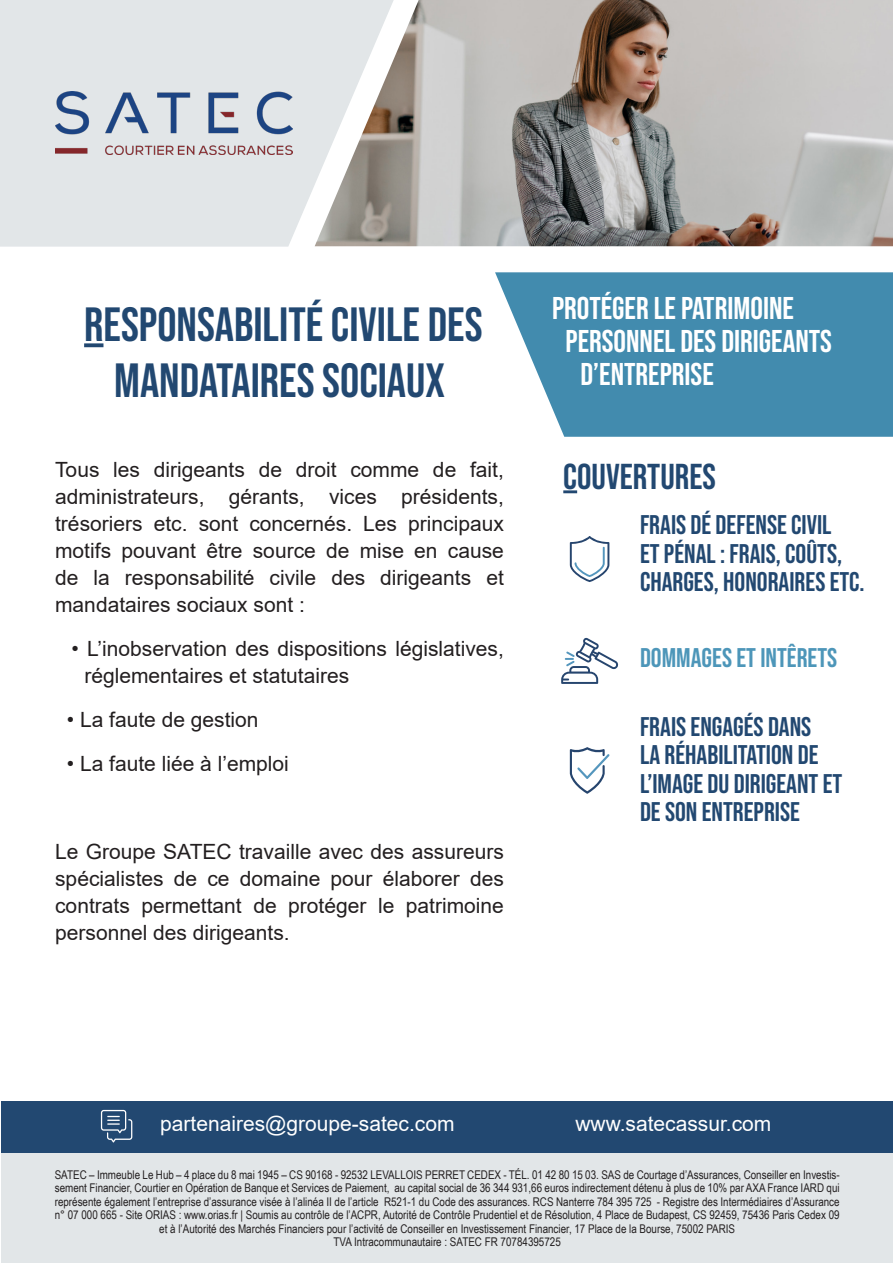
<style>
.page{position:relative;width:893px;height:1263px;background:#fff}
.page>*{position:absolute;margin:0;border:0;box-sizing:border-box;transform-origin:0 0}
.t1{font:48px/55.5px "Bebas Neue";color:#224871;text-align:center}
.t2{font:36px "Bebas Neue";color:#224871}
.t3{font:31.5px "Bebas Neue";color:#fff}
.t4{font:27px/28.5px "Bebas Neue";color:#224871}
.t5{font:27px "Bebas Neue";color:#4d96b9}
.Style_de_paragraphe{font:21px/27px "Arial";color:#231f20;text-align:justify}
.t6{font:21px "Arial";color:#fff}
.t7{font:12px/13.5px "Arial Narrow";color:#231f20;text-align:center}
</style>
<div class="page">
<div style="left:1px;top:1152px;width:892px;height:111px;background:#e2e6e8"></div>
<div style="left:1px;top:1101px;width:892px;height:51px;background:#224871"></div>
<div style="left:0;top:0;width:395px;height:247px;background:#e2e6e8"></div>
<svg style="left:495px;top:272px;width:398px;height:165px;background:#5395b5"></svg>
<svg style="left:101px;top:1110px;width:31px;height:32px"></svg>
<svg style="left:84px;top:343px;width:19px;height:4px"></svg>
<img style="left:55px;top:91px;width:238px;height:64px">
<img style="left:315px;top:0;width:578px;height:246px">
<hr style="left:563px;top:490px;width:14px;height:3px;background:#224871">
<svg style="left:561px;top:637px;width:58px;height:47px"></svg>
<svg style="left:570px;top:536px;width:39px;height:46px"></svg>
<svg style="left:570px;top:747px;width:39px;height:47px"></svg>
<p class="t1" style="left:84px;top:297px;width:400px">RESPONSABILITÉ CIVILE DES<br>MANDATAIRES SOCIAUX</p>
<p class="Style_de_paragraphe" style="left:55px;top:456px;width:450px">Tous les dirigeants de droit comme de fait, administrateurs, gérants, vices présidents, trésoriers etc. sont concernés. Les principaux motifs pouvant être source de mise en cause de la responsabilité civile des dirigeants et mandataires sociaux sont :</p>
<p class="Style_de_paragraphe" style="left:84px;top:635px;width:421px;text-indent:-13px">• L’inobservation des dispositions législatives, réglementaires et statutaires</p>
<p class="Style_de_paragraphe" style="left:67px;top:706px;width:193px">• La faute de gestion</p>
<p class="Style_de_paragraphe" style="left:67px;top:750px;width:224px">• La faute liée à l’emploi</p>
<p class="Style_de_paragraphe" style="left:55px;top:838px;width:450px">Le Groupe SATEC travaille avec des assureurs spécialistes de ce domaine pour élaborer des contrats permettant de protéger le patrimoine personnel des dirigeants.</p>
<p class="t3" style="left:552px;top:290px;width:243px">PROTÉGER LE PATRIMOINE</p>
<p class="t3" style="left:565px;top:323px;width:268px">PERSONNEL DES DIRIGEANTS</p>
<p class="t3" style="left:580px;top:356px;width:135px">D’ENTREPRISE</p>
<p class="t2" style="left:563px;top:456px;width:154px">COUVERTURES</p>
<p class="t4" style="left:640px;top:510px;width:226px">FRAIS DÉ DEFENSE CIVIL<br>ET PÉNAL : FRAIS, COÛTS,<br>CHARGES, HONORAIRES ETC.</p>
<p class="t5" style="left:640px;top:643px;width:199px">DOMMAGES ET INTÊRETS</p>
<p class="t4" style="left:640px;top:712px;width:204px">FRAIS ENGAGÉS DANS<br>LA RÉHABILITATION DE<br>L’IMAGE DU DIRIGEANT ET<br>DE SON ENTREPRISE</p>
<h3 class="t6" style="left:160px;top:1109px;width:296px">partenaires@groupe-satec.com</h3>
<h3 class="t6" style="left:575px;top:1109px;width:198px">www.satecassur.com</h3>
<p class="t7" style="left:55px;top:1167px;width:786px">SATEC – Immeuble Le Hub – 4 place du 8 mai 1945 – CS 90168 - 92532 LEVALLOIS PERRET CEDEX - TÉL. 01 42 80 15 03. SAS de Courtage d’Assurances, Conseiller en Investis&shy;sement Financier, Courtier en Opération de Banque et Services de Paiement, au capital social de 36 344 931,66 euros indirectement détenu à plus de 10% par AXA France IARD qui représente également l’entreprise d’assurance visée à l’alinéa II de l’article R521-1 du Code des assurances. RCS Nanterre 784 395 725 - Registre des Intermédiaires d’Assurance n° 07 000 665 - Site ORIAS : www.orias.fr | Soumis au contrôle de l’ACPR, Autorité de Contrôle Prudentiel et de Résolution, 4 Place de Budapest, CS 92459, 75436 Paris Cedex 09 et à l’Autorité des Marchés Financiers pour l’activité de Conseiller en Investissement Financier, 17 Place de la Bourse, 75002 PARIS<br>TVA Intracommunautaire : SATEC FR 70784395725</p>
</div>
